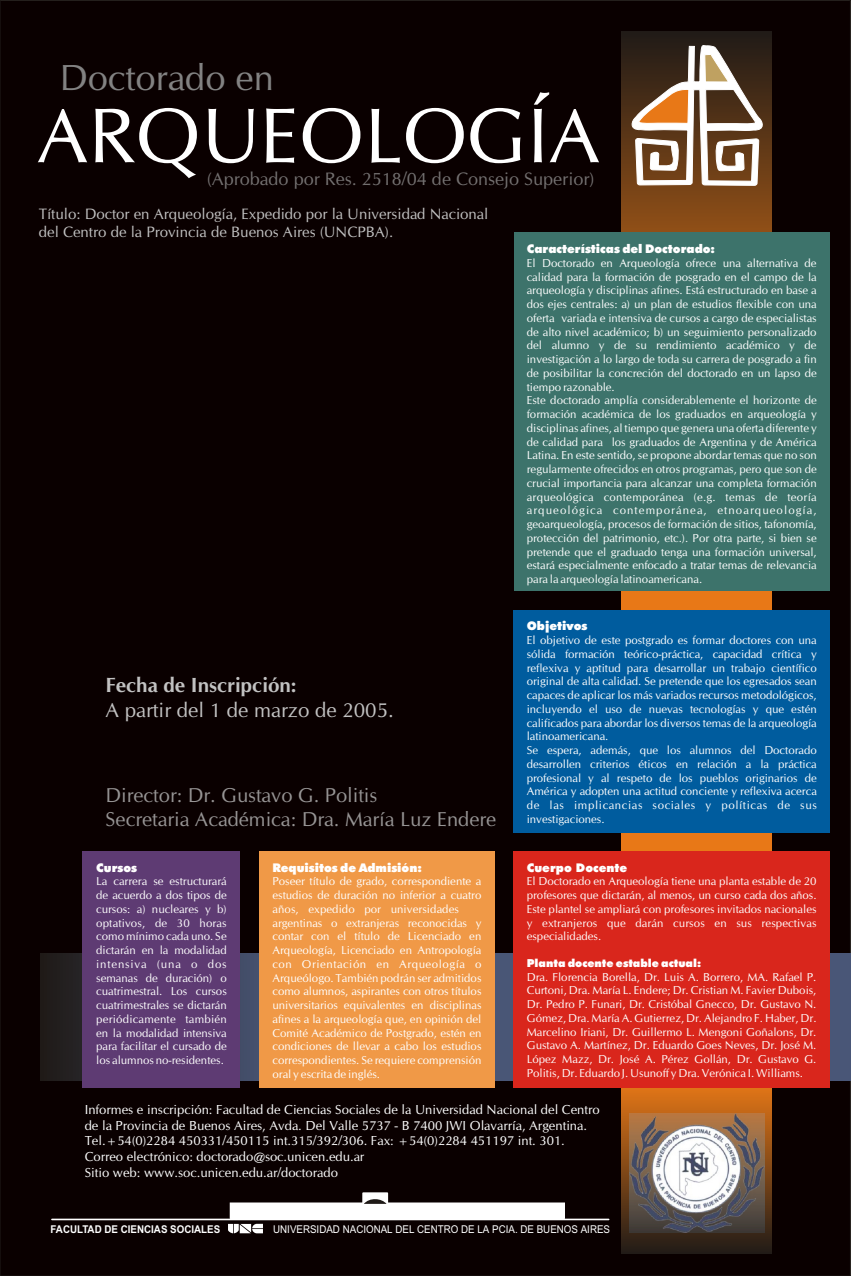
<style>
.page{position:relative;width:851px;height:1276px;background:#fff}
.page>*{position:absolute;margin:0;border:0;box-sizing:border-box;transform-origin:0 0}
.t1{font:77.8px "CG Omega";color:#fff}
.t2{font:36.5px "CG Omega";color:#828282}
.t3{font:20.6px "CG Omega";color:#c2c2c2}
.t4{font:700 20.6px "CG Omega";color:#c2c2c2}
.t5{font:20.2px/24.1px "CG Omega";color:#969494}
.t6{font:18.1px "CG Omega";color:#737070}
.t7{font:15.1px/18.1px "CG Omega";color:#c2c2c2}
.t8{font:13.1px/15.7px "CG Omega";color:#fff}
.t9{font:12px "Futura X Blk BT";color:#fff}
.t10{font:11.5px/13.8px "CG Omega";color:#fff}
.t11{font:11px "Futura X Blk BT";color:#fff}
.t12{font:10.7px "Arial";color:#fff;scale:.91 1}
.t13{font:700 10.7px "Arial";color:#fff;scale:.91 1}
</style>
<div class="page">
<div style="left:0;top:0;width:851px;height:1276px;background:#0a0000;border:1px solid #1f1a17"></div>
<svg style="left:40px;top:953px;width:810px;height:127px;background:#393c4e"></svg>
<svg style="left:622px;top:32px;width:150px;height:201px;background:#603a18"></svg>
<svg style="left:622px;top:1088px;width:150px;height:166px;background:#854a18"></svg>
<div style="left:622px;top:377px;width:150px;height:706px;background:#e87817"></div>
<div style="left:514px;top:233px;width:316px;height:358px;background:#3d736b"></div>
<div style="left:513px;top:610px;width:317px;height:222px;background:#005c9e"></div>
<div style="left:514px;top:851px;width:316px;height:237px;background:#d9261c"></div>
<div style="left:259px;top:851px;width:236px;height:236px;background:#f09947"></div>
<div style="left:83px;top:851px;width:157px;height:236px;background:#5e3b73"></div>
<svg style="left:228px;top:1224px;width:35px;height:9px"></svg>
<div style="left:230px;top:1203px;width:335px;height:16px;background:#fff"></div>
<div style="left:362px;top:1192px;width:26px;height:27px;background:#fff;border:2px solid #fff"></div>
<svg style="left:361px;top:1196px;width:28px;height:8px"></svg>
<div style="left:230px;top:1204px;width:335px;height:15px;background:#fff"></div>
<hr style="left:52px;top:1219px;width:557px;height:1px;background:#fff">
<svg style="left:628px;top:44px;width:138px;height:166px;background:#8c6f56"></svg>
<img style="left:629px;top:1114px;width:135px;height:119px">
<h2 class="t2" style="left:59px;top:63px;width:216px">Doctorado en</h2>
<h1 class="t1" style="left:37px;top:104px;width:565px">ARQUEOLOGÍA</h1>
<h3 class="t6" style="left:207px;top:171px;width:389px">(Aprobado por Res. 2518/04 de Consejo Superior)</h3>
<h3 class="t7" style="left:39px;top:206px;width:451px">Título: Doctor en Arqueología, Expedido por la Universidad Nacional del Centro de la Provincia de Buenos Aires (UNCPBA).</h3>
<h3 class="t4" style="left:106px;top:677px;width:193px">Fecha de Inscripción:</h3>
<h3 class="t3" style="left:106px;top:702px;width:290px">A partir del 1 de marzo de 2005.</h3>
<h3 class="t5" style="left:106px;top:785px;width:392px">Director: Dr. Gustavo G. Politis<br>Secretaria Académica: Dra. María Luz Endere</h3>
<p class="t9" style="left:96px;top:863px;width:42px">Cursos</p>
<p class="t10" style="left:96px;top:875px;width:132px;text-align:justify">La carrera se estructurará de acuerdo a dos tipos de cursos: a) nucleares y b) optativos, de 30 horas como mínimo cada uno. Se dictarán en la modalidad intensiva (una o dos semanas de duración) o cuatrimestral. Los cursos cuatrimestrales se dictarán periódicamente también en la modalidad intensiva para facilitar el cursado de los alumnos no-residentes.</p>
<p class="t9" style="left:273px;top:863px;width:151px">Requisitos de Admisión:</p>
<p class="t10" style="left:273px;top:875px;width:210px">Poseer título de grado, correspondiente a estudios de duración no inferior a cuatro años, expedido por universidades argentinas o extranjeras reconocidas y contar con el título de Licenciado en Arqueología, Licenciado en Antropología con Orientación en Arqueología o Arqueólogo. También podrán ser admitidos como alumnos, aspirantes con otros títulos universitarios equivalentes en disciplinas afines a la arqueología que, en opinión del Comité Académico de Postgrado, estén en condiciones de llevar a cabo los estudios correspondientes. Se requiere comprensión oral y escrita de inglés.</p>
<p class="t9" style="left:527px;top:244px;width:190px">Características del Doctorado:</p>
<p class="t10" style="left:527px;top:257px;width:292px">El Doctorado en Arqueología ofrece una alternativa de calidad para la formación de posgrado en el campo de la arqueología y disciplinas afines. Está estructurado en base a dos ejes centrales: a) un plan de estudios flexible con una oferta variada e intensiva de cursos a cargo de especialistas de alto nivel académico; b) un seguimiento personalizado del alumno y de su rendimiento académico y de investigación a lo largo de toda su carrera de posgrado a fin de posibilitar la concreción del doctorado en un lapso de tiempo razonable.<br>Este doctorado amplía considerablemente el horizonte de formación académica de los graduados en arqueología y disciplinas afines, al tiempo que genera una oferta diferente y de calidad para los graduados de Argentina y de América Latina. En este sentido, se propone abordar temas que no son regularmente ofrecidos en otros programas, pero que son de crucial importancia para alcanzar una completa formación arqueológica contemporánea (e.g. temas de teoría arqueológica contemporánea, etnoarqueología, geoarqueología, procesos de formación de sitios, tafonomía, protección del patrimonio, etc.). Por otra parte, si bien se pretende que el graduado tenga una formación universal, estará especialmente enfocado a tratar temas de relevancia para la arqueología latinoamericana.</p>
<p class="t9" style="left:527px;top:621px;width:62px">Objetivos</p>
<p class="t10" style="left:527px;top:634px;width:292px">El objetivo de este postgrado es formar doctores con una sólida formación teórico-práctica, capacidad crítica y reflexiva y aptitud para desarrollar un trabajo científico original de alta calidad. Se pretende que los egresados sean capaces de aplicar los más variados recursos metodológicos, incluyendo el uso de nuevas tecnologías y que estén calificados para abordar los diversos temas de la arqueología latinoamericana.<br>Se espera, además, que los alumnos del Doctorado desarrollen criterios éticos en relación a la práctica profesional y al respeto de los pueblos originarios de América y adopten una actitud conciente y reflexiva acerca de las implicancias sociales y políticas de sus investigaciones.</p>
<p class="t9" style="left:527px;top:863px;width:102px">Cuerpo Docente</p>
<p class="t10" style="left:527px;top:875px;width:291px;text-align:justify">El Doctorado en Arqueología tiene una planta estable de 20 profesores que dictarán, al menos, un curso cada dos años.<br>Este plantel se ampliará con profesores invitados nacionales y extranjeros que darán cursos en sus respectivas especialidades.</p>
<p class="t11" style="left:527px;top:959px;width:176px">Planta docente estable actual:</p>
<p class="t10" style="left:527px;top:971px;width:291px;text-align:justify">Dra. Florencia Borella, Dr. Luis A. Borrero, MA. Rafael P.<br>Curtoni, Dra. María L. Endere; Dr. Cristian M. Favier Dubois, Dr. Pedro P. Funari, Dr. Cristóbal Gnecco, Dr. Gustavo N.<br>Gómez, Dra. María A. Gutierrez, Dr. Alejandro F. Haber, Dr.<br>Marcelino Iriani, Dr. Guillermo L. Mengoni Goñalons, Dr.<br>Gustavo A. Martínez, Dr. Eduardo Goes Neves, Dr. José M.<br>López Mazz, Dr. José A. Pérez Gollán, Dr. Gustavo G.<br>Politis, Dr. Eduardo J. Usunoff y Dra. Verónica I. Williams.</p>
<p class="t8" style="left:85px;top:1103px;width:516px">Informes e inscripción: Facultad de Ciencias Sociales de la Universidad Nacional del Centro de la Provincia de Buenos Aires, Avda. Del Valle 5737 - B 7400 JWI Olavarría, Argentina.<br>Tel.+54(0)2284 450331/450115 int.315/392/306. Fax: +54(0)2284 451197 int. 301.<br>Correo electrónico: doctorado@soc.unicen.edu.ar<br>Sitio web: www.soc.unicen.edu.ar/doctorado</p>
<p class="t13" style="left:51px;top:1225px;width:188px">FACULTAD DE CIENCIAS SOCIALES</p>
<p class="t12" style="left:273px;top:1225px;width:372px">UNIVERSIDAD NACIONAL DEL CENTRO DE LA PCIA. DE BUENOS AIRES</p>
</div>
